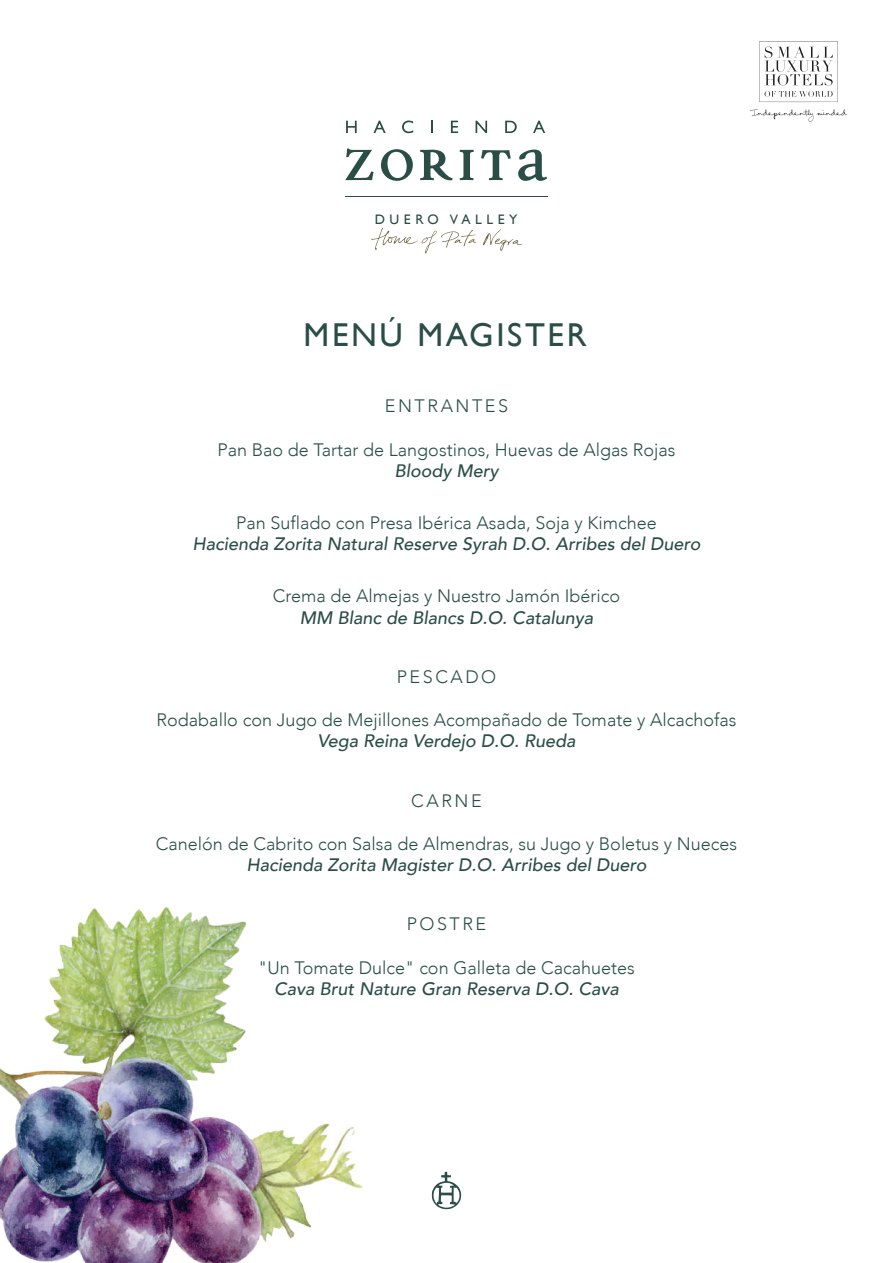
<style>
.page{position:relative;width:893px;height:1263px;background:#fff}
.page>*{position:absolute;margin:0;border:0;box-sizing:border-box;transform-origin:0 0}
.t1{font:33px "Gill Alt One";letter-spacing:.08em;color:#2a4e47}
.t2{font:300 18px "Avenir";color:#2a4e47}
.t3{font:italic 500 18px "Avenir";color:#2a4e47}
.t4{font:300 18px "Avenir";letter-spacing:.14em;color:#2a4e47}
.t5{font:13.8px "Gill Alt One";letter-spacing:.33em;color:#2a4d46}
</style>
<div class="page">
<img style="left:0;top:907px;width:363px;height:356px">
<svg style="left:432px;top:1172px;width:29px;height:38px"></svg>
<svg style="left:345px;top:149px;width:29px;height:31px"></svg>
<svg style="left:381px;top:149px;width:32px;height:32px"></svg>
<svg style="left:420px;top:149px;width:32px;height:32px"></svg>
<svg style="left:460px;top:150px;width:14px;height:30px"></svg>
<svg style="left:518px;top:149px;width:29px;height:32px"></svg>
<svg style="left:481px;top:150px;width:30px;height:30px"></svg>
<svg style="left:346px;top:121px;width:11px;height:12px"></svg>
<svg style="left:373px;top:121px;width:13px;height:12px"></svg>
<svg style="left:402px;top:121px;width:11px;height:12px"></svg>
<svg style="left:431px;top:121px;width:2px;height:12px"></svg>
<svg style="left:451px;top:121px;width:7px;height:12px"></svg>
<svg style="left:476px;top:121px;width:11px;height:12px"></svg>
<svg style="left:505px;top:121px;width:12px;height:12px"></svg>
<svg style="left:533px;top:121px;width:12px;height:12px"></svg>
<hr style="left:345px;top:196px;width:203px;height:1px;background:#2a4d46">
<svg style="left:371px;top:228px;width:151px;height:25px"></svg>
<svg style="left:750px;top:109px;width:97px;height:13px"></svg>
<svg style="left:759px;top:41px;width:79px;height:61px"></svg>
<p class="t5" style="left:375px;top:211px;width:144px">DUERO VALLEY</p>
<h1 class="t1" style="left:304px;top:316px;width:285px">MENÚ MAGISTER</h1>
<p class="t4" style="left:385px;top:395px;width:125px">ENTRANTES</p>
<p class="t2" style="left:217px;top:439px;width:459px">Pan Bao de Tartar de Langostinos, Huevas de Algas Rojas</p>
<p class="t3" style="left:394px;top:460px;width:106px">Bloody Mery</p>
<p class="t2" style="left:236px;top:512px;width:422px">Pan Suflado con Presa Ibérica Asada, Soja y Kimchee</p>
<p class="t3" style="left:192px;top:533px;width:510px">Hacienda Zorita Natural Reserve Syrah D.O. Arribes del Duero</p>
<p class="t2" style="left:273px;top:585px;width:349px">Crema de Almejas y Nuestro Jamón Ibérico</p>
<p class="t3" style="left:300px;top:606px;width:295px">MM Blanc de Blancs D.O. Catalunya</p>
<p class="t4" style="left:397px;top:666px;width:101px">PESCADO</p>
<p class="t2" style="left:157px;top:709px;width:581px">Rodaballo con Jugo de Mejillones Acompañado de Tomate y Alcachofas</p>
<p class="t3" style="left:318px;top:730px;width:259px">Vega Reina Verdejo D.O. Rueda</p>
<p class="t2" style="left:411px;top:790px;width:72px">CARNE</p>
<p class="t2" style="left:156px;top:833px;width:583px">Canelón de Cabrito con Salsa de Almendras, su Jugo y Boletus y Nueces</p>
<p class="t3" style="left:246px;top:854px;width:402px">Hacienda Zorita Magister D.O. Arribes del Duero</p>
<p class="t2" style="left:407px;top:914px;width:81px">POSTRE</p>
<p class="t2" style="left:258px;top:957px;width:378px">"Un Tomate Dulce" con Galleta de Cacahuetes</p>
<p class="t3" style="left:274px;top:978px;width:346px">Cava Brut Nature Gran Reserva D.O. Cava</p>
</div>
